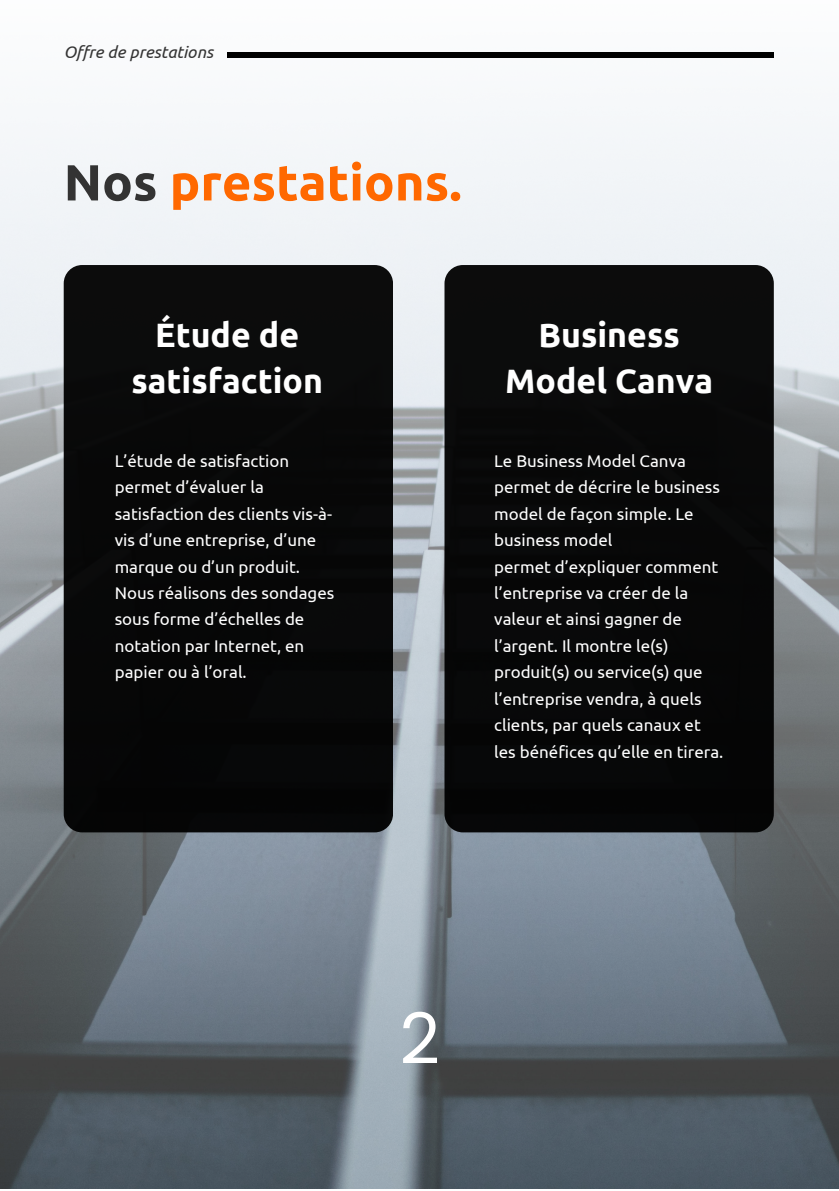
<style>
.page{position:relative;width:839px;height:1191px;background:#fff}
.page>*{position:absolute;margin:0;border:0;box-sizing:border-box;transform-origin:0 0}
.t1{font:70.4px "Poppins";color:#fff}
.t2{font:700 50.8px "Ubuntu";color:#ff6800}
.t3{font:700 33.8px/46.6px "Ubuntu";color:#fff;text-align:center}
.t4{font:17px/26.4px "Ubuntu";color:#fff}
.t5{font:italic 17px "Ubuntu";color:#333}
.s1{color:#333}
</style>
<div class="page">
<img style="left:1px;top:52px;width:837px;height:1137px">
<div style="left:64px;top:265px;width:329px;height:567px;background:#070808;border-radius:18px"></div>
<div style="left:444px;top:265px;width:329px;height:567px;background:#080809;border-radius:18px"></div>
<div style="left:227px;top:53px;width:546px;height:5px;background:#000"></div>
<p class="t5" style="left:64px;top:42px;width:151px">Offre de prestations</p>
<p class="t2" style="left:64px;top:153px;width:399px"><span class="s1">Nos</span> prestations.</p>
<p class="t3" style="left:131px;top:311px;width:193px">Étude de satisfaction</p>
<p class="t4" style="left:115px;top:447px;width:219px">L’étude de satisfaction permet d’évaluer la satisfaction des clients vis-à&shy;vis d’une entreprise, d’une</p>
<p class="t4" style="left:115px;top:553px;width:187px">marque ou d’un produit.</p>
<p class="t4" style="left:115px;top:579px;width:221px">Nous réalisons des sondages sous forme d’échelles de notation par Internet, en papier ou à l’oral.</p>
<p class="t3" style="left:505px;top:311px;width:209px">Business<br>Model Canva</p>
<p class="t4" style="left:494px;top:447px;width:227px">Le Business Model Canva permet de décrire le business model de façon simple. Le business model</p>
<p class="t4" style="left:494px;top:553px;width:226px">permet d’expliquer comment l’entreprise va créer de la valeur et ainsi gagner de l’argent. Il montre le(s)</p>
<p class="t4" style="left:494px;top:659px;width:231px">produit(s) ou service(s) que l’entreprise vendra, à quels clients, par quels canaux et les bénéfices qu’elle en tirera.</p>
<p class="t1" style="left:399px;top:990px;width:42px">2</p>
</div>
